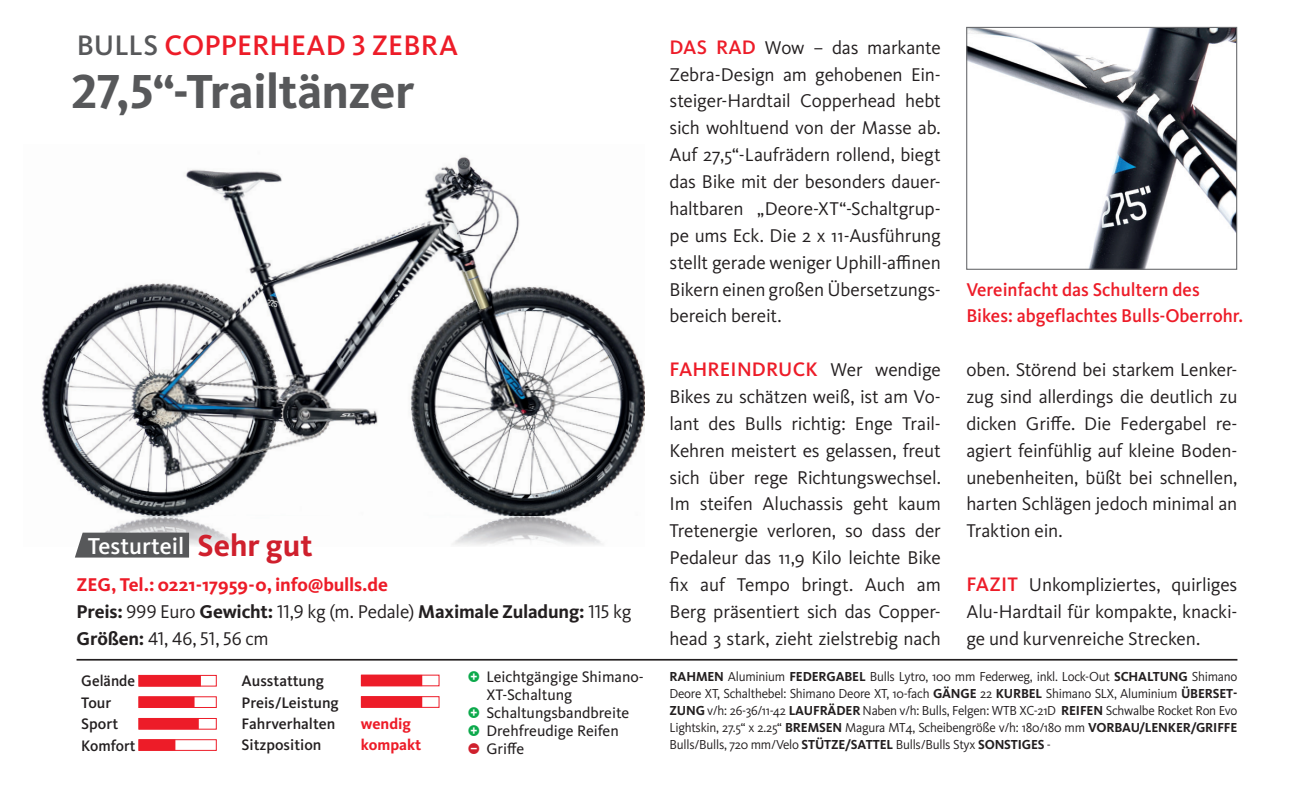
<style>
.page{position:relative;width:1314px;height:806px;background:#fff}
.page>*{position:absolute;margin:0;border:0;box-sizing:border-box;transform-origin:0 0}
.t1{font:700 49.5px "Kievit OT";letter-spacing:-.015em;color:#57585a}
.t2{font:500 29.25px "Kievit OT";letter-spacing:.005em;color:#ed1c28}
.t3{font:500 23.85px "Kievit OT";color:#fff}
.t4{font:500 20.25px "Kievit OT";letter-spacing:.01em;color:#ed1c28}
.t5{font:19.12px/26.8px "Kievit OT";letter-spacing:-.01em;color:#231f20;text-align:justify}
.t6{font:500 19.12px/26.8px "Kievit OT";color:#ed1c28}
.t7{font:700 19.12px "Kievit OT";letter-spacing:-.01em;color:#ed1c28}
.t8{font:15.75px "Kievit OT";color:#231f20}
.t9{font:500 15.75px/21.4px "Kievit OT";color:#231f20}
.t10{font:500 15.75px/21.4px "Kievit OT";color:#231f20;scale:.96 1}
.t11{font:700 15.75px "Kievit OT";color:#ed1c28}
.t12{font:13.5px/16.9px "Kievit OT";letter-spacing:-.02em;color:#231f20;text-align:justify}
.s1{color:#57585a}
.s2{font-weight:700;font-size:31.5px;color:#cf202d}
.s3{font-weight:700}
.s4{font-family:"FF Dingbests";color:#0ca94b}
.s5{font-family:"FF Dingbests";color:#cf202d}
.s6{font-weight:500;font-size:20.25px;color:#ed1c28}
.s7{font-weight:400;font-size:19.12px;color:#231f20}
</style>
<div class="page">
<img style="left:41px;top:156px;width:603px;height:390px">
<hr style="left:77px;top:659px;width:1160px;height:1px;background:#231f20">
<img style="left:968px;top:29px;width:267px;height:239px">
<div style="left:966px;top:27px;width:271px;height:243px;border:1px solid #6c6d70"></div>
<svg style="left:75px;top:532px;width:114px;height:25px;background:#5f6062"></svg>
<div style="left:139px;top:675px;width:78px;height:11px;border:1px solid #ed1c28"></div>
<div style="left:361px;top:696px;width:78px;height:11px;border:1px solid #ed1c28"></div>
<div style="left:139px;top:718px;width:78px;height:11px;border:1px solid #ed1c28"></div>
<div style="left:139px;top:739px;width:78px;height:11px;border:1px solid #ed1c28"></div>
<div style="left:139px;top:675px;width:62px;height:11px;background:#ed1c28"></div>
<div style="left:139px;top:696px;width:56px;height:11px;background:#ed1c28"></div>
<div style="left:139px;top:718px;width:60px;height:11px;background:#ed1c28"></div>
<div style="left:139px;top:739px;width:36px;height:11px;background:#ed1c28"></div>
<div style="left:361px;top:675px;width:61px;height:11px;background:#ed1c28"></div>
<div style="left:361px;top:696px;width:61px;height:11px;background:#ed1c28"></div>
<h2 class="t2" style="left:77px;top:28px;width:383px"><span class="s1">BULLS</span> COPPERHEAD 3 ZEBRA</h2>
<h1 class="t1" style="left:72px;top:61px;width:344px">27,5“-Trailtänzer</h1>
<p class="t3" style="left:88px;top:531px;width:226px">Testurteil <span class="s2">Sehr gut</span></p>
<p class="t7" style="left:77px;top:573px;width:313px">ZEG , Tel.: 0221-17959-0, info@bulls.de</p>
<p class="t5" style="left:77px;top:598px;width:556px"><span class="s3">Preis:</span> 999 Euro <span class="s3">Gewicht:</span> 11,9 kg (m. Pedale) <span class="s3">Maximale Zuladung:</span> 115 kg<br><span class="s3">Größen:</span> 41, 46, 51, 56 cm</p>
<p class="t10" style="left:81px;top:670px;width:58px">Gelände<br>Tour<br>Sport<br>Komfort</p>
<p class="t9" style="left:242px;top:670px;width:99px">Ausstattung<br>Preis/Leistung<br>Fahrverhalten</p>
<p class="t11" style="left:361px;top:714px;width:52px">wendig</p>
<p class="t9" style="left:242px;top:734px;width:81px">Sitzposition</p>
<p class="t11" style="left:361px;top:735px;width:62px">kompakt</p>
<p class="t8" style="left:467px;top:667px;width:178px"><span class="s4">+</span> Leichtgängige Shimano-</p>
<p class="t8" style="left:486px;top:685px;width:87px">XT-Schaltung</p>
<p class="t8" style="left:467px;top:703px;width:164px"><span class="s4">+</span> Schaltungsbandbreite</p>
<p class="t8" style="left:467px;top:721px;width:153px"><span class="s4">+</span> Drehfreudige Reifen</p>
<p class="t8" style="left:467px;top:739px;width:59px"><span class="s5">-</span> Griffe</p>
<p class="t5" style="left:669px;top:34px;width:273px"><span class="s6">DAS RAD</span> Wow – das markante Zebra-Design am gehobenen Ein&shy;steiger-Hardtail Copperhead hebt sich wohltuend von der Masse ab.<br>Auf 27,5“-Laufrädern rollend, biegt das Bike mit der besonders dauer&shy;haltbaren „Deore-XT“-Schaltgrup&shy;pe ums Eck. Die 2 x 11-Ausführung stellt gerade weniger Uphill-affinen Bikern einen großen Übersetzungs&shy;bereich bereit.</p>
<p class="t4" style="left:670px;top:357px;width:273px">FAHREINDRUCK <span class="s7">Wer wendige</span></p>
<p class="t5" style="left:669px;top:383px;width:273px">Bikes zu schätzen weiß, ist am Vo&shy;lant des Bulls richtig: Enge Trail-Kehren meistert es gelassen, freut sich über rege Richtungswechsel.<br>Im steifen Aluchassis geht kaum Tretenergie verloren, so dass der Pedaleur das 11,9 Kilo leichte Bike fix auf Tempo bringt. Auch am Berg präsentiert sich das Copper&shy;head 3 stark, zieht zielstrebig nach</p>
<p class="t6" style="left:966px;top:275px;width:278px">Vereinfacht das Schultern des<br>Bikes: abgeflachtes Bulls-Oberrohr.</p>
<p class="t5" style="left:966px;top:356px;width:273px">oben. Störend bei starkem Lenker&shy;zug sind allerdings die deutlich zu dicken Griffe. Die Federgabel re&shy;agiert feinfühlig auf kleine Boden&shy;unebenheiten, büßt bei schnellen, harten Schlägen jedoch minimal an Traktion ein.</p>
<p class="t5" style="left:966px;top:571px;width:273px"><span class="s6">FAZIT</span> Unkompliziertes, quirliges Alu-Hardtail für kompakte, knacki&shy;ge und kurvenreiche Strecken.</p>
<p class="t12" style="left:669px;top:668px;width:569px"><span class="s3">RAHMEN</span> Aluminium <span class="s3">FEDERGABEL</span> Bulls Lytro , 100 mm Federweg, inkl. Lock-Out <span class="s3">SCHALTUNG</span> Shimano Deore XT, Schalthebel: Shimano Deore XT, 10-fach <span class="s3">GÄNGE</span> 22 <span class="s3">KURBEL</span> Shimano SLX, Aluminium <span class="s3">ÜBERSET-ZUNG</span> v/ h: 26-36/11-42 <span class="s3">LAUFRÄDER</span> Naben v/h: Bulls, Felgen: WTB XC-21D <span class="s3">REIFEN</span> Schwalbe Rocket Ron Evo Lightskin, 27.5“ x 2.25“ <span class="s3">BREMSEN</span> Magura MT4, Scheibengröße v/h: 180/180 mm <span class="s3">VORBAU/LENKER/GRIFFE </span>Bulls/Bulls, 720 mm/Velo <span class="s3">STÜTZE/SATTEL</span> Bulls/Bulls Styx <span class="s3">SONSTIGES</span> -</p>
</div>
